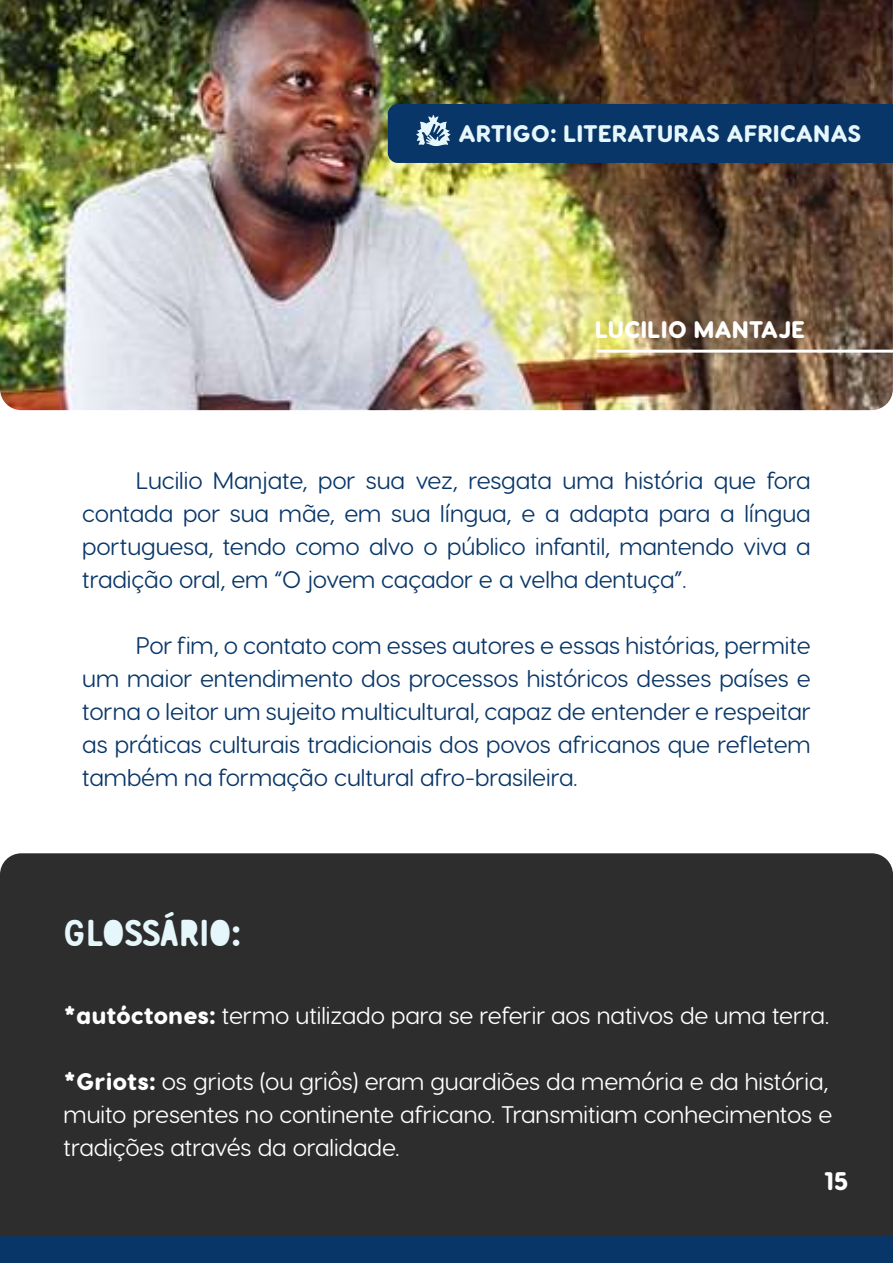
<style>
.page{position:relative;width:893px;height:1263px;background:#fff}
.page>*{position:absolute;margin:0;border:0;box-sizing:border-box;transform-origin:0 0}
.t1{font:37.5px "Gunnar Cutout";color:#e6f7fc}
.t2{font:800 25.5px "Visby Round CF";color:#fff}
.t3{font:24px/33px "Visby Round CF";color:#093668;text-align:justify}
.t4{font:24px/33px "Visby Round CF";color:#fff}
.t5{font:800 24px "Visby Round CF";color:#e6f7fc}
.t6{font:800 24px "Visby Round CF";color:#fff}
.s1{font-weight:800}
</style>
<div class="page">
<div style="left:0;top:1236px;width:893px;height:27px;background:#093668"></div>
<img style="left:0;top:0;width:893px;height:410px">
<div style="left:388px;top:104px;width:505px;height:59px;background:#093668"></div>
<div style="left:0;top:853px;width:893px;height:383px;background:#2d2d2d"></div>
<hr style="left:598px;top:350px;width:295px;height:3px;background:#fff">
<p class="t5" style="left:459px;top:118px;width:404px">ARTIGO: LITERATURAS AFRICANAS</p>
<p class="t6" style="left:595px;top:314px;width:212px">LUCILIO MANTAJE</p>
<p class="t3" style="left:82px;top:464px;width:730px;text-indent:54px">Lucilio Manjate, por sua vez, resgata uma história que fora contada por sua mãe, em sua língua, e a adapta para a língua portuguesa, tendo como alvo o público infantil, mantendo viva a tradição oral, em “O jovem caçador e a velha dentuça”.</p>
<p class="t3" style="left:82px;top:629px;width:730px;text-indent:54px">Por fim, o contato com esses autores e essas histórias, permite um maior entendimento dos processos históricos desses países e torna o leitor um sujeito multicultural, capaz de entender e respeitar as práticas culturais tradicionais dos povos africanos que refletem também na formação cultural afro-brasileira.</p>
<h1 class="t1" style="left:64px;top:910px;width:179px">GLOSSÁRIO:</h1>
<p class="t4" style="left:64px;top:999px;width:767px"><span class="s1">*autóctones:</span> termo utilizado para se referir aos nativos de uma terra.</p>
<p class="t4" style="left:64px;top:1065px;width:770px"><span class="s1">*Griots:</span> os griots (ou griôs) eram guardiões da memória e da história, muito presentes no continente africano. Transmitiam conhecimentos e tradições através da oralidade.</p>
<p class="t2" style="left:824px;top:1164px;width:26px">15</p>
</div>
